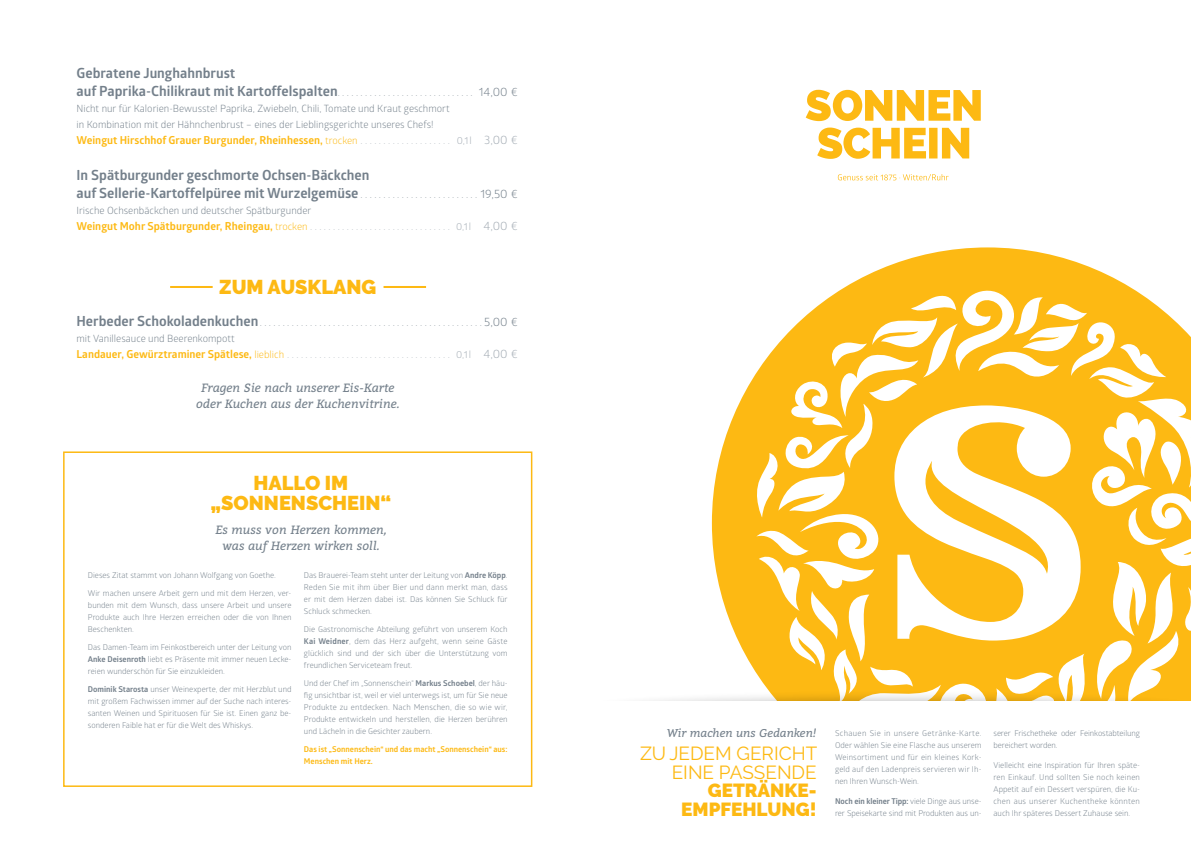
<style>
.page{position:relative;width:1191px;height:842px;background:#fff}
.page>*{position:absolute;margin:0;border:0;box-sizing:border-box;transform-origin:0 0}
.t1{font:900 20px/20px "Raleway";color:#fdb913;text-align:center}
.t2{font:18.9px/18.5px "Raleway";color:#fdb913;text-align:right}
.t3{font:900 18.9px/18.5px "Raleway";color:#fdb913;text-align:right}
.t4{font:700 14px/18px "Glober";color:#74808b}
.t5{font:italic 12px/16px "Bitter";color:#74808b;text-align:center}
.t6{font:italic 11.4px "Bitter";color:#74808b}
.t7{font:700 11px "Glober";color:#fdb913}
.t8{font:10px/16px "Glober";color:#74808b}
.t9{font:8px/12px "Glober";color:#74808b;text-align:justify}
.t10{font:700 8px/12px "Glober";color:#fdb913}
.s1{font-weight:400;font-size:10px}
.s2{font-weight:400;font-size:12px}
.s3{font-weight:400;font-size:10px;color:#a2aab3}
.s4{font-weight:400;font-size:12px;color:#a2aab3}
.s5{font-weight:700;font-size:11px;color:#fdb913}
.s6{color:#fdb913}
.s7{color:#a2aab3}
.s8{font-size:12px;color:#a2aab3}
.s9{font-weight:700;font-size:14px}
.s10{font-size:12px}
.s11{font-weight:700}
</style>
<div class="page">
<div style="left:63px;top:451px;width:469px;height:336px;border:2px solid #fdb913"></div>
<svg style="left:854px;top:247px;width:267px;height:35px;fill:#fdb913"></svg>
<svg style="left:817px;top:128px;width:152px;height:31px"></svg>
<svg style="left:805px;top:90px;width:175px;height:31px"></svg>
<svg style="left:838px;top:174px;width:110px;height:7px"></svg>
<svg style="left:653px;top:282px;width:538px;height:419px"></svg>
<hr style="left:170px;top:286px;width:43px;height:2px;background:#fdb913">
<hr style="left:383px;top:286px;width:43px;height:2px;background:#fdb913">
<h3 class="t4" style="left:77px;top:64px;width:443px">Gebratene Junghahnbrust<br>auf Paprika-Chilikraut mit Kartoffelspalten<span class="s1">. . . . . . . . . . . . . . . . . . . . . . . . . . . . . .</span> <span class="s2">14,00 €</span></h3>
<p class="t8" style="left:77px;top:100px;width:375px">Nicht nur für Kalorien-Bewusste! Paprika, Zwiebeln, Chili, Tomate und Kraut geschmort in Kombination mit der Hähnchenbrust – eines der Lieblingsgerichte unseres Chefs!</p>
<h3 class="t7" style="left:77px;top:132px;width:443px">Weingut Hirschhof Grauer Burgunder, Rheinhessen, <span class="s1">trocken</span> <span class="s3">. . . . . . . . . . . . . . . . . . . . 0,1l</span> <span class="s4">3,00 €</span></h3>
<h3 class="t4" style="left:77px;top:166px;width:443px">In Spätburgunder geschmorte Ochsen-Bäckchen<br>auf Sellerie-Kartoffelpüree mit Wurzelgemüse <span class="s1">. . . . . . . . . . . . . . . . . . . . . . . . . .</span> <span class="s2">19,50 €</span></h3>
<p class="t8" style="left:77px;top:202px;width:443px">Irische Ochsenbäckchen und deutscher Spätburgunder<br><span class="s5">Weingut Mohr Spätburgunder, Rheingau,</span> <span class="s6">trocken</span> <span class="s7">. . . . . . . . . . . . . . . . . . . . . . . . . . . . . . . 0,1l</span> <span class="s8">4,00 €</span></p>
<h1 class="t1" style="left:219px;top:277px;width:157px">ZUM AUSKLANG</h1>
<p class="t8" style="left:77px;top:314px;width:443px"><span class="s9">Herbeder Schokoladenkuchen</span>.................................................<span class="s10">5,00 € </span>mit Vanillesauce und Beerenkompott<br><span class="s5">Landauer, Gewürztraminer Spätlese,</span> <span class="s6">lieblich</span> <span class="s7">. . . . . . . . . . . . . . . . . . . . . . . . . . . . . . . . . . . . 0,1l</span> <span class="s8">4,00 €</span></p>
<h3 class="t5" style="left:196px;top:379px;width:205px;line-height:16.5px">Fragen Sie nach unserer Eis-Karte oder Kuchen aus der Kuchenvitrine.</h3>
<h1 class="t1" style="left:210px;top:473px;width:182px">HALLO IM „SONNENSCHEIN“</h1>
<h3 class="t5" style="left:215px;top:521px;width:172px">Es muss von Herzen kommen, was auf Herzen wirken soll.</h3>
<p class="t9" style="left:88px;top:568px;width:189px">Dieses Zitat stammt von Johann Wolfgang von Goethe.</p>
<p class="t9" style="left:88px;top:586px;width:205px">Wir machen unsere Arbeit gern und mit dem Herzen, ver&shy;bunden mit dem Wunsch, dass unsere Arbeit und unsere Produkte auch Ihre Herzen erreichen oder die von Ihnen Beschenkten.</p>
<p class="t9" style="left:88px;top:640px;width:205px">Das Damen-Team im Feinkostbereich unter der Leitung von <span class="s11">Anke Deisenroth</span> liebt es Präsente mit immer neuen Lecke&shy;reien wunderschön für Sie einzukleiden.</p>
<p class="t9" style="left:88px;top:682px;width:205px"><span class="s11">Dominik Starosta</span> unser Weinexperte, der mit Herzblut und mit großem Fachwissen immer auf der Suche nach interes&shy;santen Weinen und Spirituosen für Sie ist. Einen ganz be&shy;sonderen Faible hat er für die Welt des Whiskys.</p>
<p class="t9" style="left:304px;top:568px;width:205px">Das Brauerei-Team steht unter der Leitung von <span class="s11">Andre Köpp</span>.<br>Reden Sie mit ihm über Bier und dann merkt man, dass er mit dem Herzen dabei ist. Das können Sie Schluck für Schluck schmecken.</p>
<p class="t9" style="left:304px;top:622px;width:205px">Die Gastronomische Abteilung geführt von unserem Koch <span class="s11">Kai Weidner</span>, dem das Herz aufgeht, wenn seine Gäste glücklich sind und der sich über die Unterstützung vom freundlichen Serviceteam freut.</p>
<p class="t9" style="left:304px;top:676px;width:205px">Und der Chef im „Sonnenschein“ <span class="s11">Markus Schoebel</span>, der häu&shy;fig unsichtbar ist, weil er viel unterwegs ist, um für Sie neue Produkte zu entdecken. Nach Menschen, die so wie wir, Produkte entwickeln und herstellen, die Herzen berühren und Lächeln in die Gesichter zaubern.</p>
<p class="t10" style="left:304px;top:743px;width:205px">Das ist „Sonnenschein“ und das macht „Sonnenschein“ aus:<br>Menschen mit Herz.</p>
<h3 class="t6" style="left:667px;top:725px;width:151px">Wir machen uns Gedanken!</h3>
<h2 class="t2" style="left:640px;top:744px;width:179px">ZU JEDEM GERICHT<br>EINE PASSENDE</h2>
<h2 class="t3" style="left:681px;top:781px;width:137px">GETRÄNKE-<br>EMPFEHLUNG!</h2>
<p class="t9" style="left:835px;top:726px;width:148px">Schauen Sie in unsere Getränke-Karte.<br>Oder wählen Sie eine Flasche aus unserem Weinsortiment und für ein kleines Kork&shy;geld auf den Ladenpreis servieren wir Ih&shy;nen Ihren Wunsch-Wein.</p>
<p class="t9" style="left:835px;top:794px;width:148px"><span class="s11">Noch ein kleiner Tipp:</span> viele Dinge aus unse&shy;rer Speisekarte sind mit Produkten aus un-</p>
<p class="t9" style="left:993px;top:726px;width:148px">serer Frischetheke oder Feinkostabteilung bereichert worden.</p>
<p class="t9" style="left:993px;top:758px;width:148px">Vielleicht eine Inspiration für Ihren späte&shy;ren Einkauf. Und sollten Sie noch keinen Appetit auf ein Dessert verspüren, die Ku&shy;chen aus unserer Kuchentheke könnten auch Ihr späteres Dessert Zuhause sein.</p>
</div>
